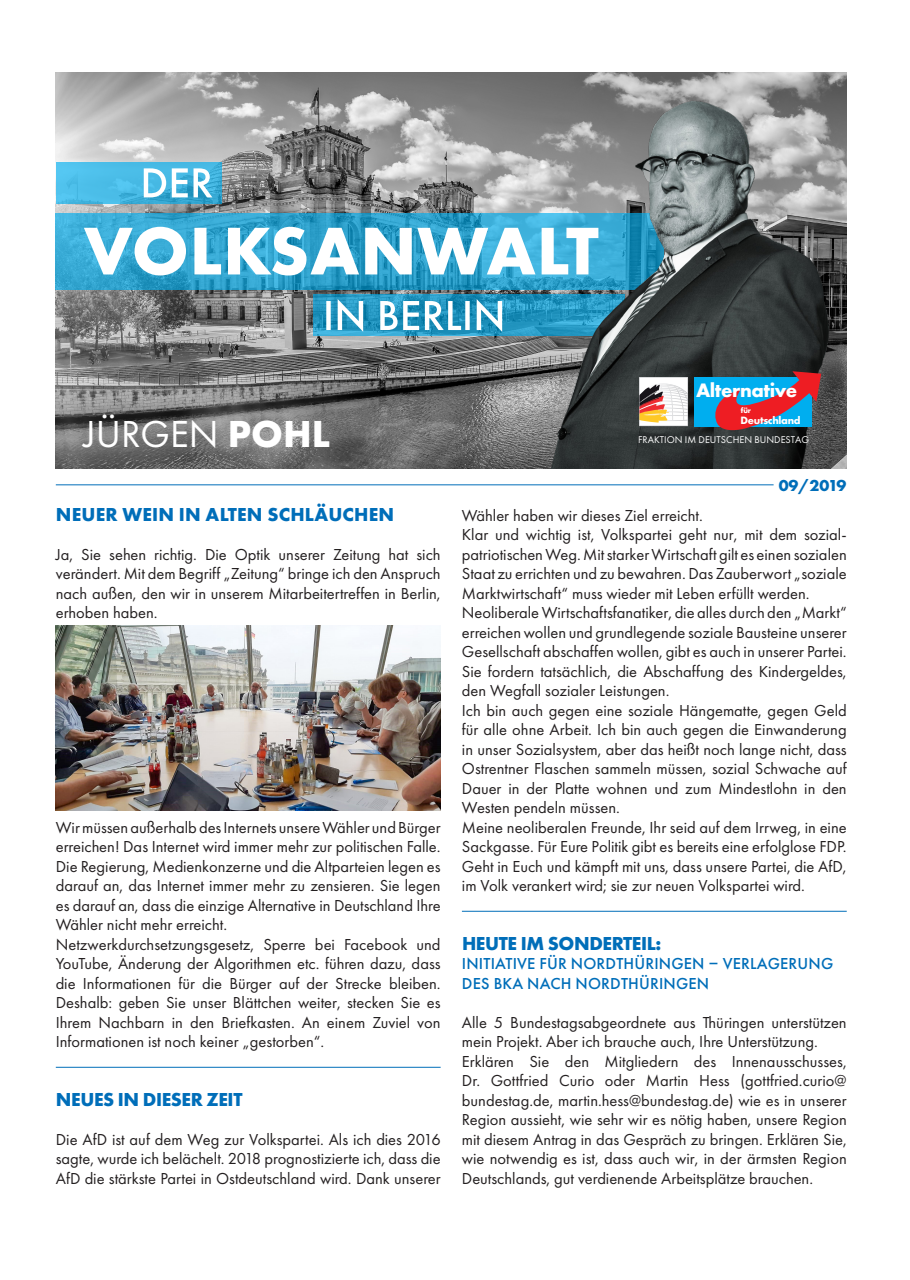
<style>
.page{position:relative;width:910px;height:1280px;background:#fff}
.page>*{position:absolute;margin:0;border:0;box-sizing:border-box;transform-origin:0 0}
.t1{font:39px "Futura PT";color:#fff}
.t2{font:700 20.25px "Futura PT";letter-spacing:-.02em;color:#fff}
.t3{font:700 19.5px "Futura PT";letter-spacing:-.02em;color:#006eb9}
.t4{font:700 19.5px "Futura PT";letter-spacing:.01em;color:#006eb9}
.t5{font:16.5px/19.5px "Futura PT";color:#231f20;text-align:justify}
.t6{font:500 16.5px/19.5px "Futura PT";letter-spacing:.01em;color:#006eb9}
.t7{font:700 16.5px "Futura PT";letter-spacing:-.04em;color:#006eb9}
.t8{font:700 10.95px "Futura PT";letter-spacing:-.025em;color:#fff}
.t9{font:10.2px "Futura PT";color:#fff}
.t10{font:700 7.95px "Futura PT";color:#fff}
.s1{font-weight:700}
</style>
<div class="page">
<hr style="left:56px;top:1067px;width:385px;height:1px;background:#006eb9">
<hr style="left:462px;top:911px;width:385px;height:1px;background:#006eb9">
<hr style="left:56px;top:484px;width:718px;height:1px;background:#006eb9">
<img style="left:56px;top:625px;width:385px;height:186px">
<img style="left:56px;top:72px;width:791px;height:396px">
<svg style="left:56px;top:213px;width:467px;height:76px"></svg>
<svg style="left:56px;top:162px;width:166px;height:41px;fill:#4bbde8"></svg>
<svg style="left:313px;top:295px;width:210px;height:41px"></svg>
<img style="left:523px;top:90px;width:324px;height:378px">
<svg style="left:84px;top:227px;width:514px;height:48px"></svg>
<svg style="left:144px;top:168px;width:68px;height:29px"></svg>
<svg style="left:326px;top:299px;width:176px;height:33px"></svg>
<div style="left:694px;top:377px;width:118px;height:49px;background:#00aeef"></div>
<svg style="left:711px;top:371px;width:110px;height:61px"></svg>
<svg style="left:639px;top:377px;width:49px;height:49px"></svg>
<p class="t1" style="left:84px;top:411px;width:248px">JÜRGEN <span class="s1">POHL</span></p>
<p class="t4" style="left:56px;top:502px;width:340px">NEUER WEIN IN ALTEN SCHLÄUCHEN</p>
<p class="t5" style="left:56px;top:544px;width:386px">Ja, Sie sehen richtig. Die Optik unserer Zeitung hat sich verändert. Mit dem Begriff „Zeitung“ bringe ich den Anspruch nach außen, den wir in unserem Mitarbeitertreffen in Berlin, erhoben haben.</p>
<p class="t5" style="left:56px;top:817px;width:386px">Wir müssen außerhalb des Internets unsere Wähler und Bürger erreichen! Das Internet wird immer mehr zur politischen Falle.<br>Die Regierung, Medienkonzerne und die Altparteien legen es darauf an, das Internet immer mehr zu zensieren. Sie legen es darauf an, dass die einzige Alternative in Deutschland Ihre Wähler nicht mehr erreicht.</p>
<p class="t5" style="left:56px;top:934px;width:386px">Netzwerkdurchsetzungsgesetz, Sperre bei Facebook und YouTube, Änderung der Algorithmen etc. führen dazu, dass die Informationen für die Bürger auf der Strecke bleiben.<br>Deshalb: geben Sie unser Blättchen weiter, stecken Sie es Ihrem Nachbarn in den Briefkasten. An einem Zuviel von Informationen ist noch keiner „gestorben“.</p>
<p class="t3" style="left:56px;top:1087px;width:188px">NEUES IN DIESER ZEIT</p>
<p class="t5" style="left:56px;top:1129px;width:386px">Die AfD ist auf dem Weg zur Volkspartei. Als ich dies 2016 sagte, wurde ich belächelt. 2018 prognostizierte ich, dass die AfD die stärkste Partei in Ostdeutschland wird. Dank unserer</p>
<p class="t2" style="left:696px;top:377px;width:103px">Alternative</p>
<p class="t10" style="left:741px;top:405px;width:12px">für</p>
<p class="t8" style="left:740px;top:413px;width:62px">Deutschland</p>
<p class="t9" style="left:638px;top:433px;width:173px">FRAKTION IM DEUTSCHEN BUNDESTAG</p>
<p class="t7" style="left:779px;top:475px;width:69px">09/2019</p>
<p class="t5" style="left:462px;top:505px;width:242px">Wähler haben wir dieses Ziel erreicht.</p>
<p class="t5" style="left:462px;top:525px;width:386px">Klar und wichtig ist, Volkspartei geht nur, mit dem sozial&shy;patriotischen Weg. Mit starker Wirtschaft gilt es einen sozialen Staat zu errichten und zu bewahren. Das Zauberwort „soziale Marktwirtschaft“ muss wieder mit Leben erfüllt werden.</p>
<p class="t5" style="left:462px;top:603px;width:386px">Neoliberale Wirtschaftsfanatiker, die alles durch den „Markt“ erreichen wollen und grundlegende soziale Bausteine unserer Gesellschaft abschaffen wollen, gibt es auch in unserer Partei.<br>Sie fordern tatsächlich, die Abschaffung des Kindergeldes, den Wegfall sozialer Leistungen.</p>
<p class="t5" style="left:462px;top:700px;width:386px">Ich bin auch gegen eine soziale Hängematte, gegen Geld für alle ohne Arbeit. Ich bin auch gegen die Einwanderung in unser Sozialsystem, aber das heißt noch lange nicht, dass Ostrentner Flaschen sammeln müssen, sozial Schwache auf Dauer in der Platte wohnen und zum Mindestlohn in den Westen pendeln müssen.</p>
<p class="t5" style="left:462px;top:817px;width:386px">Meine neoliberalen Freunde, Ihr seid auf dem Irrweg, in eine<br>Sackgasse. Für Eure Politik gibt es bereits eine erfolglose FDP.</p>
<p class="t5" style="left:462px;top:856px;width:386px">Geht in Euch und kämpft mit uns, dass unsere Partei, die AfD, im Volk verankert wird; sie zur neuen Volkspartei wird.</p>
<p class="t3" style="left:462px;top:931px;width:201px">HEUTE IM SONDERTEIL:</p>
<p class="t6" style="left:462px;top:954px;width:373px">INITIATIVE FÜR NORDTHÜRINGEN – VERLAGERUNG<br>DES BKA NACH NORDTHÜRINGEN</p>
<p class="t5" style="left:462px;top:1012px;width:386px">Alle 5 Bundestagsabgeordnete aus Thüringen unterstützen mein Projekt. Aber ich brauche auch, Ihre Unterstützung.</p>
<p class="t5" style="left:462px;top:1051px;width:386px">Erklären Sie den Mitgliedern des Innenausschusses, Dr. Gottfried Curio oder Martin Hess (gottfried.curio@ bundestag.de, martin.hess@bundestag.de) wie es in unserer Region aussieht, wie sehr wir es nötig haben, unsere Region mit diesem Antrag in das Gespräch zu bringen. Erklären Sie, wie notwendig es ist, dass auch wir, in der ärmsten Region Deutschlands, gut verdienende Arbeitsplätze brauchen.</p>
</div>
